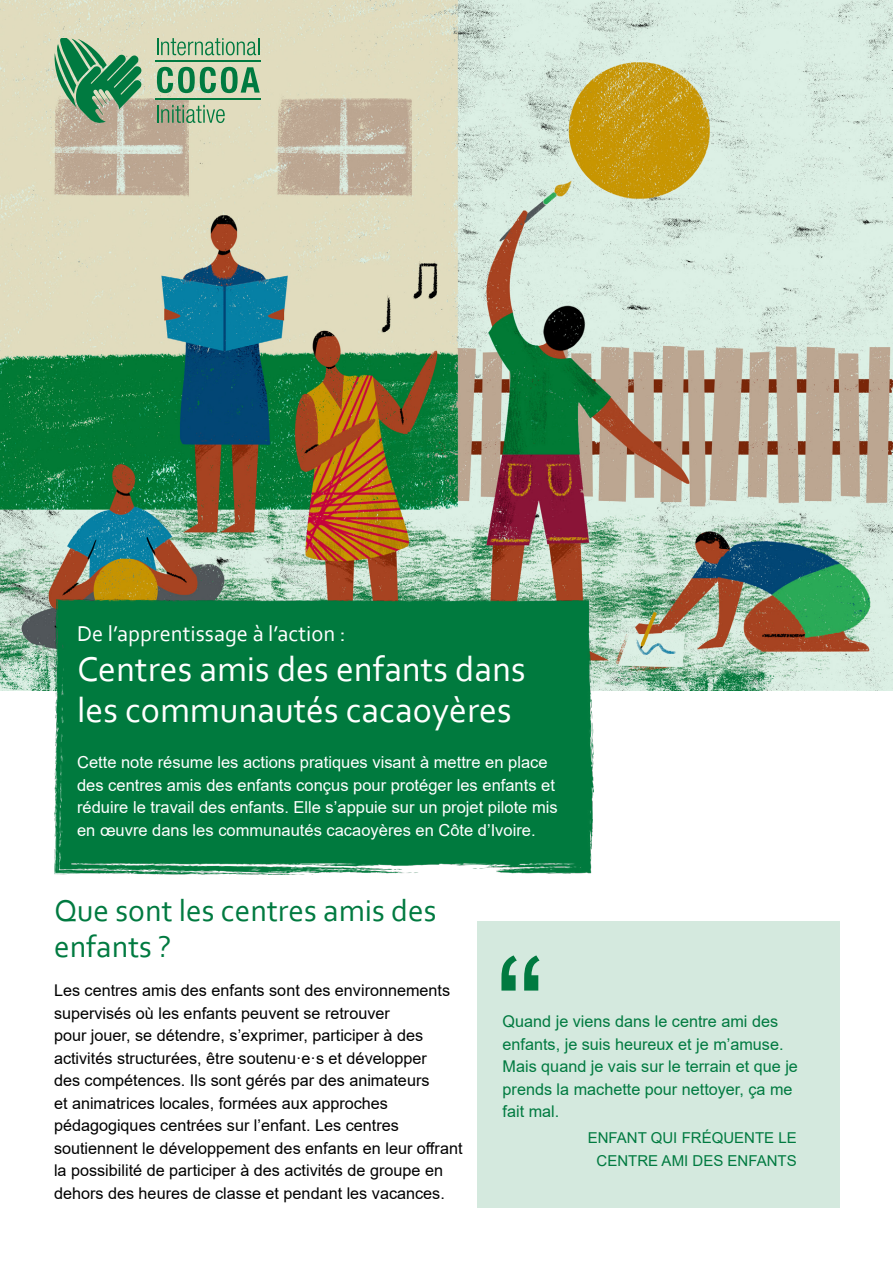
<style>
.page{position:relative;width:893px;height:1263px;background:#fff}
.page>*{position:absolute;margin:0;border:0;box-sizing:border-box;transform-origin:0 0}
.t1{font:150px "Arial";color:#007a40}
.t2{font:36px/40.5px "Corbel";color:#fff}
.t3{font:31.5px/36px "Corbel";color:#007a40}
.t4{font:22.5px "Corbel";color:#fff}
.t5{font:16.5px/22.5px "Arial";color:#fff}
.t6{font:16.2px/22.5px "Arial";color:#000}
.t7{font:16.2px/22.5px "Arial";color:#007a40}
.t8{font:15px/22.5px "Arial";color:#007a40;text-align:center}
</style>
<div class="page">
<img style="left:0;top:1px;width:893px;height:689px">
<div style="left:54px;top:600px;width:539px;height:275px;background:#007a3e"></div>
<svg style="left:55px;top:38px;width:87px;height:85px;background:#6fa47c"></svg>
<svg style="left:157px;top:67px;width:103px;height:26px;background:#77ae84"></svg>
<svg style="left:157px;top:105px;width:68px;height:18px"></svg>
<hr style="left:156px;top:60px;width:105px;height:2px;background:#007a40">
<hr style="left:156px;top:98px;width:105px;height:2px;background:#007a40">
<svg style="left:157px;top:38px;width:103px;height:17px;background:#9fbf99"></svg>
<div style="left:477px;top:921px;width:362px;height:287px;background:#d4e9de"></div>
<h3 class="t4" style="left:77px;top:619px;width:270px">De l’apprentissage à l’action :</h3>
<h2 class="t2" style="left:77px;top:648px;width:450px">Centres amis des enfants dans les communautés cacaoyères</h2>
<p class="t5" style="left:77px;top:751px;width:482px">Cette note résume les actions pratiques visant à mettre en place des centres amis des enfants conçus pour protéger les enfants et réduire le travail des enfants. Elle s’appuie sur un projet pilote mis en œuvre dans les communautés cacaoyères en Côte d’Ivoire.</p>
<h3 class="t3" style="left:54px;top:892px;width:384px">Que sont les centres amis des enfants ?</h3>
<p class="t6" style="left:54px;top:979px;width:410px">Les centres amis des enfants sont des environnements supervisés où les enfants peuvent se retrouver<br>pour jouer, se détendre, s’exprimer, participer à des activités structurées, être soutenu·e·s et développer<br>des compétences. Ils sont gérés par des animateurs<br>et animatrices locales, formées aux approches pédagogiques centrées sur l’enfant. Les centres soutiennent le développement des enfants en leur offrant la possibilité de participer à des activités de groupe en dehors des heures de classe et pendant les vacances.</p>
<h1 class="t1" style="left:495px;top:909px;width:51px">“</h1>
<p class="t7" style="left:503px;top:1010px;width:297px">Quand je viens dans le centre ami des enfants, je suis heureux et je m’amuse.<br>Mais quand je vais sur le terrain et que je prends la machette pour nettoyer, ça me fait mal.</p>
<p class="t8" style="left:588px;top:1127px;width:210px">ENFANT QUI FRÉQUENTE LE<br>CENTRE AMI DES ENFANTS</p>
</div>
